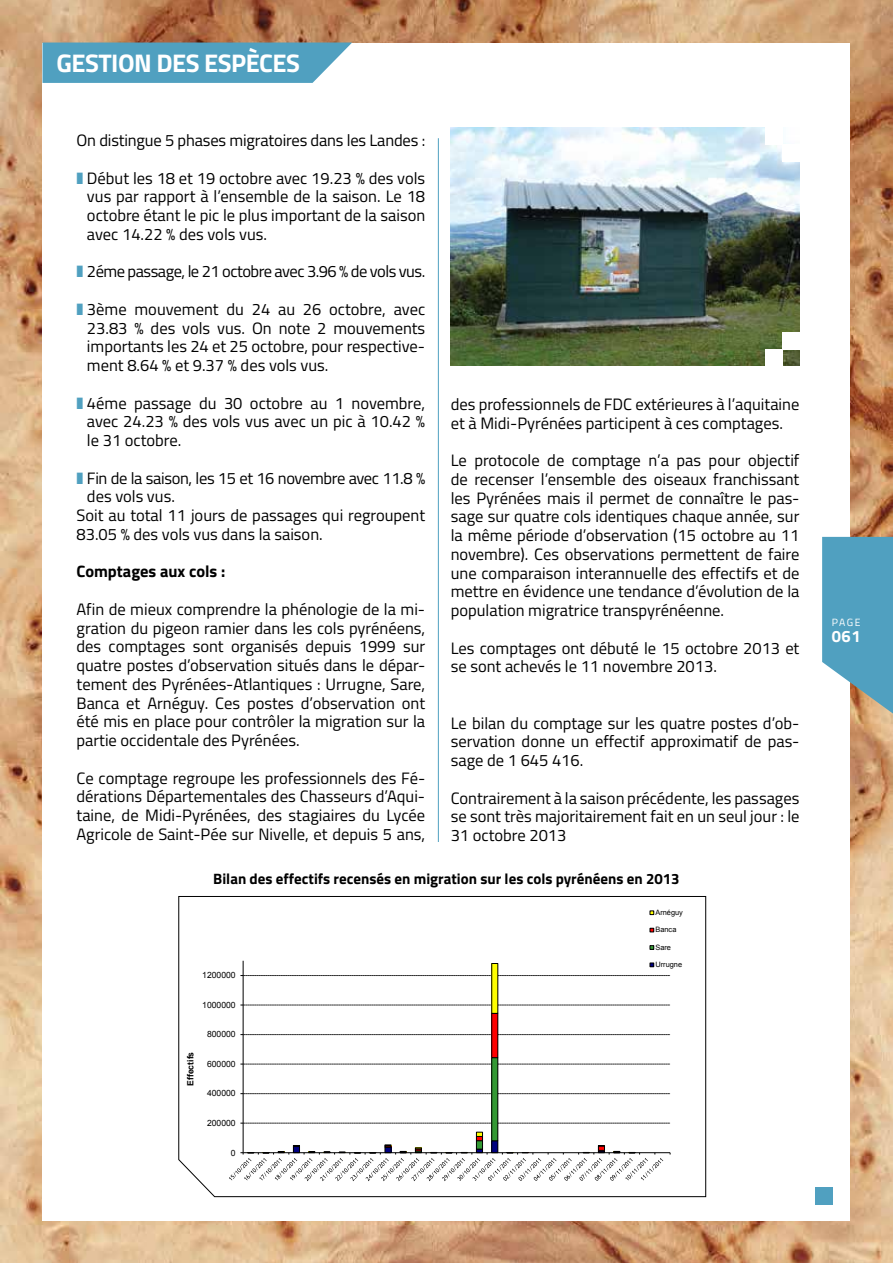
<style>
.page{position:relative;width:893px;height:1263px;background:#fff}
.page>*{position:absolute;margin:0;border:0;box-sizing:border-box;transform-origin:0 0}
.t1{font:700 25.5px "Titillium Web";letter-spacing:-.02em;color:#fff}
.t2{font:16.5px/18.8px "Titillium Web";color:#000;text-align:justify}
.t3{font:16.5px "Titillium Web";letter-spacing:-.03em;color:#000}
.t4{font:16.5px "Titillium Web";letter-spacing:-.02em;color:#000}
.t5{font:700 16.5px "Titillium Web";color:#000}
.t6{font:700 16.5px "Titillium Web";color:#fff}
.t7{font:700 15px "Titillium Web";color:#000}
.t8{font:10.5px "Titillium Web";color:#fff}
.t9{font:8.55px "Arial";letter-spacing:.005em;color:#000}
.t10{font:700 8.55px "Arial";color:#000}
.t11{font:7.35px "Arial";color:#000}
</style>
<div class="page">
<img style="left:0;top:0;width:893px;height:1263px">
<div style="left:43px;top:43px;width:807px;height:1177px;background:#fff"></div>
<div style="left:816px;top:1188px;width:17px;height:17px;background:#50a0c0"></div>
<hr style="left:438px;top:138px;width:1px;height:704px;background:#50a0c0">
<img style="left:451px;top:128px;width:348px;height:238px">
<div style="left:783px;top:145px;width:17px;height:17px;background:#fff"></div>
<div style="left:766px;top:349px;width:17px;height:17px;background:#fff"></div>
<div style="left:783px;top:332px;width:17px;height:17px;background:#fff"></div>
<div style="left:766px;top:128px;width:17px;height:17px;background:#fff"></div>
<svg style="left:178px;top:896px;width:528px;height:301px"></svg>
<div style="left:202px;top:908px;width:365px;height:20px;background:#fff"></div>
<svg style="left:43px;top:43px;width:309px;height:40px;background:#5aa5c3"></svg>
<svg style="left:822px;top:537px;width:71px;height:177px;background:#67a8c0"></svg>
<h1 class="t1" style="left:56px;top:44px;width:245px">GESTION DES ESPÈCES</h1>
<p class="t2" style="left:77px;top:130px;width:350px">On distingue 5 phases migratoires dans les Landes :</p>
<p class="t2" style="left:87px;top:168px;width:340px">Début les 18 et 19 octobre avec 19.23 % des vols vus par rapport à l’ensemble de la saison. Le 18 octobre étant le pic le plus important de la saison avec 14.22 % des vols vus.</p>
<p class="t3" style="left:87px;top:260px;width:340px">2éme passage, le 21 octobre avec 3.96 % de vols vus.</p>
<p class="t2" style="left:87px;top:299px;width:340px">3ème mouvement du 24 au 26 octobre, avec 23.83 % des vols vus. On note 2 mouvements importants les 24 et 25 octobre, pour respective&shy;ment 8.64 % et 9.37 % des vols vus.</p>
<p class="t2" style="left:87px;top:393px;width:340px">4éme passage du 30 octobre au 1 novembre, avec 24.23 % des vols vus avec un pic à 10.42 % le 31 octobre.</p>
<p class="t4" style="left:87px;top:466px;width:340px">Fin de la saison, les 15 et 16 novembre avec 11.8 %</p>
<p class="t2" style="left:87px;top:486px;width:89px">des vols vus.</p>
<p class="t2" style="left:77px;top:505px;width:350px">Soit au total 11 jours de passages qui regroupent</p>
<p class="t2" style="left:77px;top:524px;width:248px">83.05 % des vols vus dans la saison.</p>
<p class="t5" style="left:77px;top:559px;width:150px">Comptages aux cols :</p>
<p class="t2" style="left:77px;top:599px;width:350px">Afin de mieux comprendre la phénologie de la mi&shy;gration du pigeon ramier dans les cols pyrénéens, des comptages sont organisés depuis 1999 sur quatre postes d’observation situés dans le dépar&shy;tement des Pyrénées-Atlantiques : Urrugne, Sare, Banca et Arnéguy. Ces postes d’observation ont été mis en place pour contrôler la migration sur la partie occidentale des Pyrénées.</p>
<p class="t2" style="left:77px;top:768px;width:350px">Ce comptage regroupe les professionnels des Fé&shy;dérations Départementales des Chasseurs d’Aqui&shy;taine, de Midi-Pyrénées, des stagiaires du Lycée Agricole de Saint-Pée sur Nivelle, et depuis 5 ans,</p>
<p class="t7" style="left:213px;top:867px;width:468px">Bilan des effectifs recensés en migration sur les cols pyrénéens en 2013</p>
<p class="t2" style="left:451px;top:394px;width:350px">des professionnels de FDC extérieures à l’aquitaine et à Midi-Pyrénées participent à ces comptages.</p>
<p class="t2" style="left:451px;top:450px;width:350px">Le protocole de comptage n’a pas pour objectif de recenser l’ensemble des oiseaux franchissant les Pyrénées mais il permet de connaître le pas&shy;sage sur quatre cols identiques chaque année, sur la même période d’observation (15 octobre au 11 novembre). Ces observations permettent de faire une comparaison interannuelle des effectifs et de mettre en évidence une tendance d’évolution de la population migratrice transpyrénéenne.</p>
<p class="t2" style="left:451px;top:638px;width:350px">Les comptages ont débuté le 15 octobre 2013 et se sont achevés le 11 novembre 2013.</p>
<p class="t2" style="left:451px;top:713px;width:350px">Le bilan du comptage sur les quatre postes d’ob&shy;servation donne un effectif approximatif de pas&shy;sage de 1 645 416.</p>
<p class="t2" style="left:451px;top:788px;width:350px">Contrairement à la saison précédente, les passages se sont très majoritairement fait en un seul jour : le 31 octobre 2013</p>
<p class="t10" style="left:185px;top:1086px;width:35px;rotate:-90deg">Effectifs</p>
<p class="t9" style="left:202px;top:970px;width:35px">1200000</p>
<p class="t9" style="left:202px;top:999px;width:35px">1000000</p>
<p class="t9" style="left:207px;top:1029px;width:30px">800000</p>
<p class="t9" style="left:207px;top:1058px;width:30px">600000</p>
<p class="t9" style="left:207px;top:1088px;width:30px">400000</p>
<p class="t9" style="left:207px;top:1117px;width:30px">200000</p>
<p class="t9" style="left:231px;top:1147px;width:6px">0</p>
<p class="t11" style="left:655px;top:908px;width:29px">Arnéguy</p>
<p class="t11" style="left:655px;top:925px;width:23px">Banca</p>
<p class="t11" style="left:655px;top:942px;width:17px">Sare</p>
<p class="t11" style="left:655px;top:960px;width:28px">Urrugne</p>
<p class="t8" style="left:832px;top:614px;width:31px">PAGE</p>
<p class="t6" style="left:832px;top:624px;width:31px">061</p>
</div>
